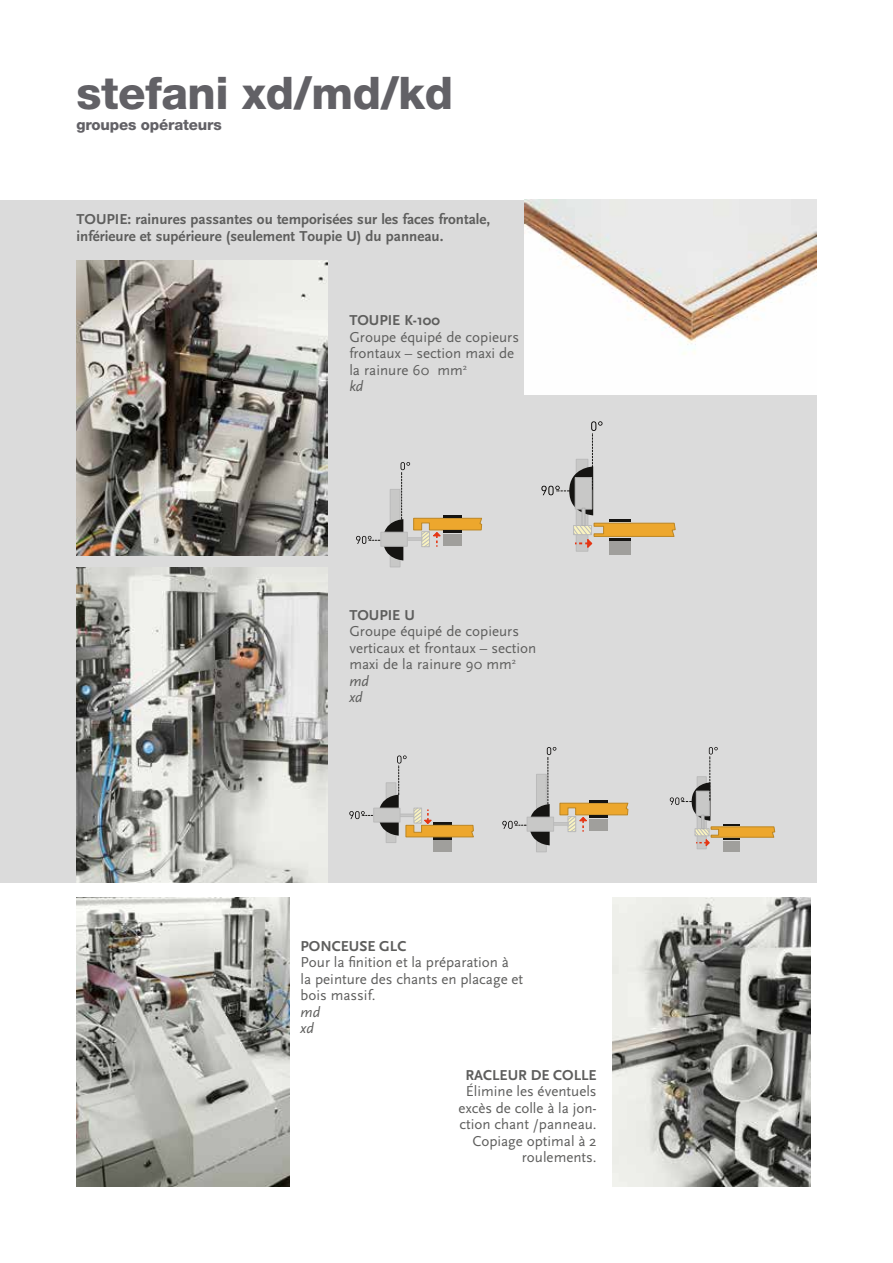
<style>
.page{position:relative;width:893px;height:1263px;background:#fff}
.page>*{position:absolute;margin:0;border:0;box-sizing:border-box;transform-origin:0 0}
.t1{font:800 45px "Helvetica Neue LT Std";letter-spacing:-.01em;color:#626166}
.t2{font:15px/16.5px "Scala Sans";color:#5e5e5d}
.t3{font:700 15px/16.5px "Scala Sans";color:#5e5e5d}
.t4{font:800 15px "Helvetica Neue LT Std";letter-spacing:-.01em;color:#626166}
.t5{font:italic 15px/16.5px "Scala Sans";color:#5e5e5d}
.s1{font-style:italic}
</style>
<div class="page">
<div style="left:0;top:200px;width:816px;height:682px;background:#dbdbdb"></div>
<img style="left:77px;top:260px;width:251px;height:295px">
<img style="left:77px;top:567px;width:251px;height:315px">
<img style="left:525px;top:200px;width:291px;height:194px">
<div style="left:386px;top:783px;width:10px;height:60px;background:#c8c8c7;border:1px solid #bbb"></div>
<div style="left:434px;top:840px;width:18px;height:12px;background:#a09f9c"></div>
<svg style="left:349px;top:755px;width:125px;height:84px"></svg>
<div style="left:374px;top:808px;width:26px;height:14px;background:#c8c8c7;border:1px solid #bbb"></div>
<div style="left:536px;top:774px;width:10px;height:78px;background:#c8c8c7;border:1px solid #bbb"></div>
<svg style="left:502px;top:747px;width:126px;height:98px"></svg>
<div style="left:390px;top:489px;width:10px;height:78px;background:#c8c8c7"></div>
<svg style="left:356px;top:462px;width:126px;height:98px"></svg>
<div style="left:697px;top:776px;width:9px;height:73px;background:#c8c8c7"></div>
<div style="left:723px;top:841px;width:17px;height:11px;background:#a09f9c"></div>
<svg style="left:670px;top:747px;width:105px;height:99px"></svg>
<svg style="left:576px;top:515px;width:12px;height:36px"></svg>
<hr style="left:609px;top:519px;width:22px;height:3px;background:#151412">
<div style="left:609px;top:541px;width:22px;height:14px;background:#a09f9c"></div>
<svg style="left:541px;top:421px;width:61px;height:94px"></svg>
<div style="left:582px;top:508px;width:3px;height:18px;background:#c8c8c7;border:1px solid #b1b1b1"></div>
<svg style="left:573px;top:523px;width:102px;height:25px"></svg>
<img style="left:612px;top:898px;width:198px;height:289px">
<img style="left:77px;top:898px;width:212px;height:289px">
<h1 class="t1" style="left:77px;top:66px;width:378px">stefani xd/md/kd</h1>
<p class="t4" style="left:77px;top:116px;width:147px">groupes opérateurs</p>
<p class="t3" style="left:77px;top:211px;width:415px">TOUPIE: rainures passantes ou temporisées sur les faces frontale, inférieure et supérieure (seulement Toupie U) du panneau.</p>
<p class="t3" style="left:349px;top:312px;width:92px">TOUPIE K-100</p>
<p class="t2" style="left:349px;top:329px;width:171px">Groupe équipé de copieurs frontaux – section maxi de la rainure 60 mm<sup>2<br></sup><span class="s1">kd</span></p>
<p class="t3" style="left:349px;top:607px;width:67px">TOUPIE U</p>
<p class="t2" style="left:349px;top:623px;width:189px">Groupe équipé de copieurs verticaux et frontaux – section maxi de la rainure 90 mm<sup>2 </sup><span class="s1">md<br>xd</span></p>
<p class="t3" style="left:301px;top:938px;width:107px">PONCEUSE GLC</p>
<p class="t2" style="left:301px;top:954px;width:224px">Pour la finition et la préparation à la peinture des chants en placage et bois massif.</p>
<p class="t5" style="left:301px;top:1004px;width:21px">md xd</p>
<p class="t3" style="left:465px;top:1067px;width:133px">RACLEUR DE COLLE</p>
<p class="t2" style="left:459px;top:1083px;width:140px;text-align:right">Élimine les éventuels excès de colle à la jon&shy;ction chant /panneau.<br>Copiage optimal à 2 roulements.</p>
</div>
